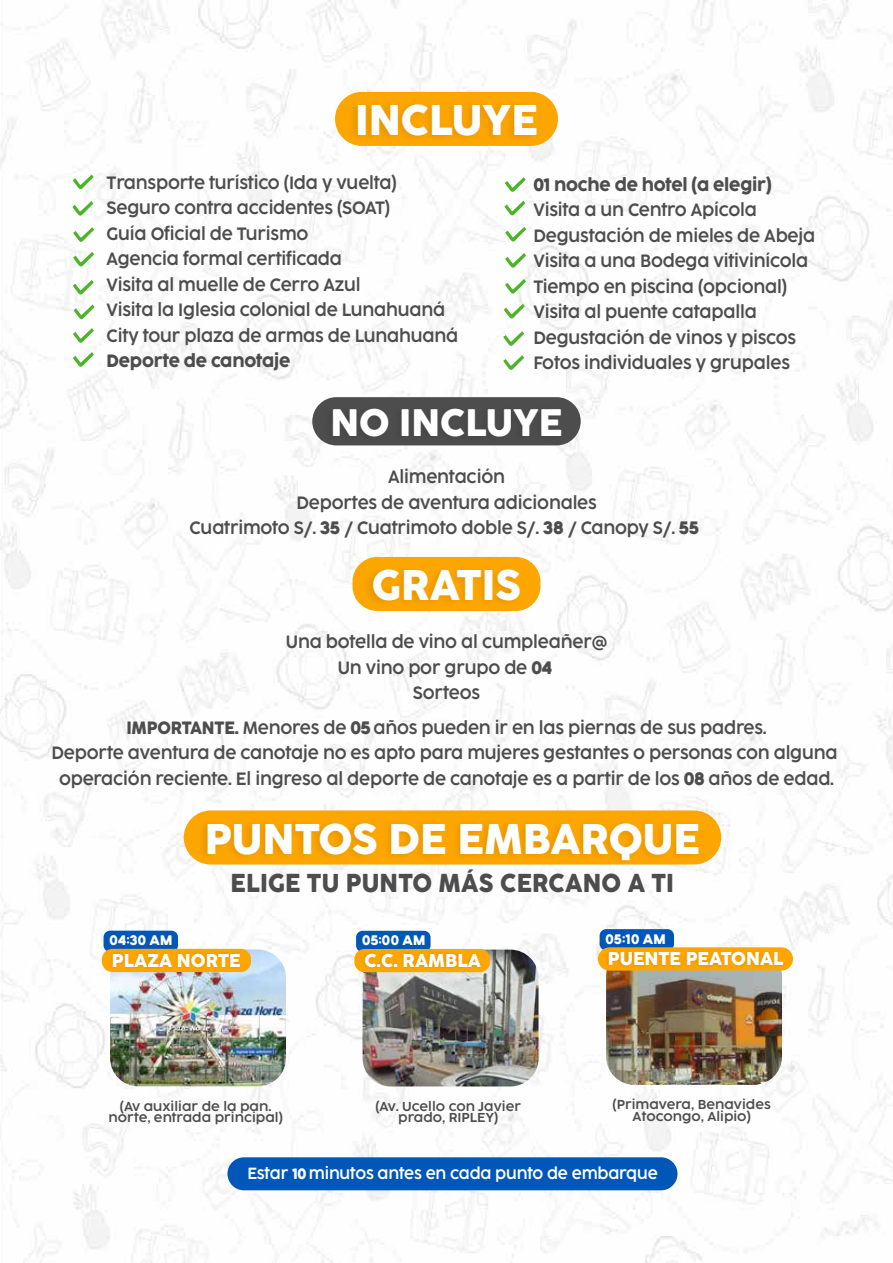
<style>
.page{position:relative;width:893px;height:1263px;background:#fff}
.page>*{position:absolute;margin:0;border:0;box-sizing:border-box;transform-origin:0 0}
.t1{font:39.75px "Cocogoose Pro Trial";color:#fff}
.t2{font:35.55px "Cocogoose Pro Trial";color:#fff}
.t3{font:24px "Cocogoose Pro Trial";letter-spacing:.01em;color:#4d4d4d;scale:.96 1}
.t4{font:17.25px "Cocogoose Pro Trial";color:#fff}
.t5{font:300 16.5px/25.5px "Cocogoose Pro Trial";letter-spacing:-.015em;color:#4d4d4d;text-align:center;scale:.96 1}
.t6{font:16.5px "Cocogoose Pro Trial";letter-spacing:-.015em;color:#4d4d4d;scale:.96 1}
.t7{font:300 15px "Cocogoose Pro Trial";letter-spacing:-.015em;color:#fff;scale:.96 1}
.t8{font:13.8px "Ginerin";letter-spacing:.03em;color:#fff;scale:.96 1}
.t9{font:300 12px/11.9px "Cocogoose Pro Trial";color:#4d4d4d;text-align:center}
.s1{font-family:"Ginerin";font-weight:400;font-size:18px}
.s2{font-weight:400}
.s3{font-family:"Ginerin";font-weight:400}
</style>
<div class="page">
<img style="left:0;top:1px;width:893px;height:1261px">
<svg style="left:505px;top:177px;width:21px;height:15px"></svg>
<svg style="left:504px;top:201px;width:21px;height:14px"></svg>
<svg style="left:505px;top:227px;width:21px;height:15px"></svg>
<svg style="left:505px;top:253px;width:21px;height:15px"></svg>
<svg style="left:73px;top:174px;width:21px;height:15px"></svg>
<svg style="left:72px;top:201px;width:21px;height:15px"></svg>
<svg style="left:73px;top:227px;width:21px;height:15px"></svg>
<svg style="left:73px;top:252px;width:21px;height:15px"></svg>
<svg style="left:73px;top:280px;width:21px;height:15px"></svg>
<svg style="left:74px;top:304px;width:21px;height:15px"></svg>
<svg style="left:73px;top:328px;width:21px;height:15px"></svg>
<svg style="left:73px;top:352px;width:21px;height:15px"></svg>
<svg style="left:505px;top:279px;width:21px;height:15px"></svg>
<svg style="left:504px;top:304px;width:21px;height:15px"></svg>
<svg style="left:503px;top:331px;width:21px;height:15px"></svg>
<svg style="left:503px;top:355px;width:21px;height:15px"></svg>
<div style="left:335px;top:92px;width:223px;height:54px;background:#fea600;border-radius:27px"></div>
<img style="left:341px;top:92px;width:204px;height:82px">
<div style="left:184px;top:810px;width:537px;height:54px;background:#fea600;border-radius:27px"></div>
<img style="left:191px;top:810px;width:517px;height:83px">
<div style="left:352px;top:557px;width:188px;height:54px;background:#fea600;border-radius:25px"></div>
<img style="left:359px;top:557px;width:169px;height:82px">
<div style="left:312px;top:397px;width:269px;height:48px;background:#4d4d4d;border-radius:24px"></div>
<img style="left:318px;top:397px;width:252px;height:74px">
<div style="left:227px;top:1157px;width:450px;height:33px;background:#0057b7;border-radius:16px"></div>
<div style="left:104px;top:931px;width:74px;height:21px;background:#0057b7;border-radius:7px"></div>
<img style="left:110px;top:949px;width:176px;height:137px">
<div style="left:102px;top:949px;width:149px;height:23px;background:#fea600;border-radius:11px"></div>
<img style="left:106px;top:948px;width:138px;height:37px">
<div style="left:356px;top:931px;width:75px;height:21px;background:#0057b7;border-radius:7px"></div>
<img style="left:363px;top:950px;width:176px;height:136px">
<svg style="left:354px;top:949px;width:136px;height:23px"></svg>
<img style="left:358px;top:948px;width:128px;height:37px">
<div style="left:600px;top:929px;width:74px;height:21px;background:#0057b7;border-radius:7px"></div>
<img style="left:606px;top:984px;width:176px;height:101px">
<div style="left:598px;top:947px;width:195px;height:23px;background:#fea600;border-radius:12px"></div>
<img style="left:601px;top:946px;width:186px;height:38px">
<h1 class="t1" style="left:355px;top:98px;width:184px">INCLUYE</h1>
<p class="t5" style="left:107px;top:170px;width:368px;text-align:left">Transporte turístico (Ida y vuelta)<br>Seguro contra accidentes (SOAT)<br>Guía Oficial de Turismo<br>Agencia formal certificada<br>Visita al muelle de Cerro Azul<br>Visita la Iglesia colonial de Lunahuaná<br>City tour plaza de armas de Lunahuaná</p>
<p class="t6" style="left:107px;top:352px;width:193px">Deporte de canotaje</p>
<p class="t5" style="left:533px;top:172px;width:295px;text-align:left"><span class="s1">01</span> <span class="s2">noche de hotel (a elegir)<br></span>Visita a un Centro Apícola<br>Degustación de mieles de Abeja<br>Visita a una Bodega vitivinícola<br>Tiempo en piscina (opcional)<br>Visita al puente catapalla<br>Degustación de vinos y piscos<br>Fotos individuales y grupales</p>
<h2 class="t2" style="left:330px;top:403px;width:234px">NO INCLUYE</h2>
<p class="t5" style="left:189px;top:465px;width:532px">Alimentación<br>Deportes de aventura adicionales<br>Cuatrimoto S/. <span class="s1">35</span> / Cuatrimoto doble S/. <span class="s1">38</span> / Canopy S/. <span class="s1">55</span></p>
<h1 class="t1" style="left:372px;top:563px;width:151px">GRATIS</h1>
<p class="t5" style="left:286px;top:630px;width:336px">Una botella de vino al cumpleañer@<br>Un vino por grupo de <span class="s1">04<br></span>Sorteos</p>
<p class="t5" style="left:51px;top:715px;width:820px"><span class="s2">IMPORTANTE.</span> Menores de <span class="s1">05</span> años pueden ir en las piernas de sus padres.<br>Deporte aventura de canotaje no es apto para mujeres gestantes o personas con alguna operación reciente. El ingreso al deporte de canotaje es a partir de los <span class="s1">08</span> años de edad.</p>
<h1 class="t1" style="left:205px;top:817px;width:497px">PUNTOS DE EMBARQUE</h1>
<p class="t8" style="left:110px;top:931px;width:67px">04:30 AM</p>
<h3 class="t3" style="left:231px;top:869px;width:463px">ELIGE TU PUNTO MÁS CERCANO A TI</h3>
<p class="t8" style="left:362px;top:931px;width:67px">05:00 AM</p>
<p class="t8" style="left:606px;top:930px;width:64px">05:10 AM</p>
<p class="t4" style="left:112px;top:951px;width:130px">PLAZA NORTE</p>
<p class="t9" style="left:109px;top:1100px;width:176px">(Av auxiliar de la pan. norte, entrada principal)</p>
<p class="t4" style="left:364px;top:951px;width:118px">C.C. RAMBLA</p>
<p class="t9" style="left:375px;top:1100px;width:147px">(Av. Ucello con Javier prado, RIPLEY)</p>
<p class="t4" style="left:608px;top:949px;width:177px">PUENTE PEATONAL</p>
<p class="t9" style="left:613px;top:1099px;width:160px">(Primavera, Benavides<br>Atocongo, Alipio)</p>
<p class="t7" style="left:247px;top:1165px;width:429px">Estar <span class="s3">10</span> minutos antes en cada punto de embarque</p>
</div>
